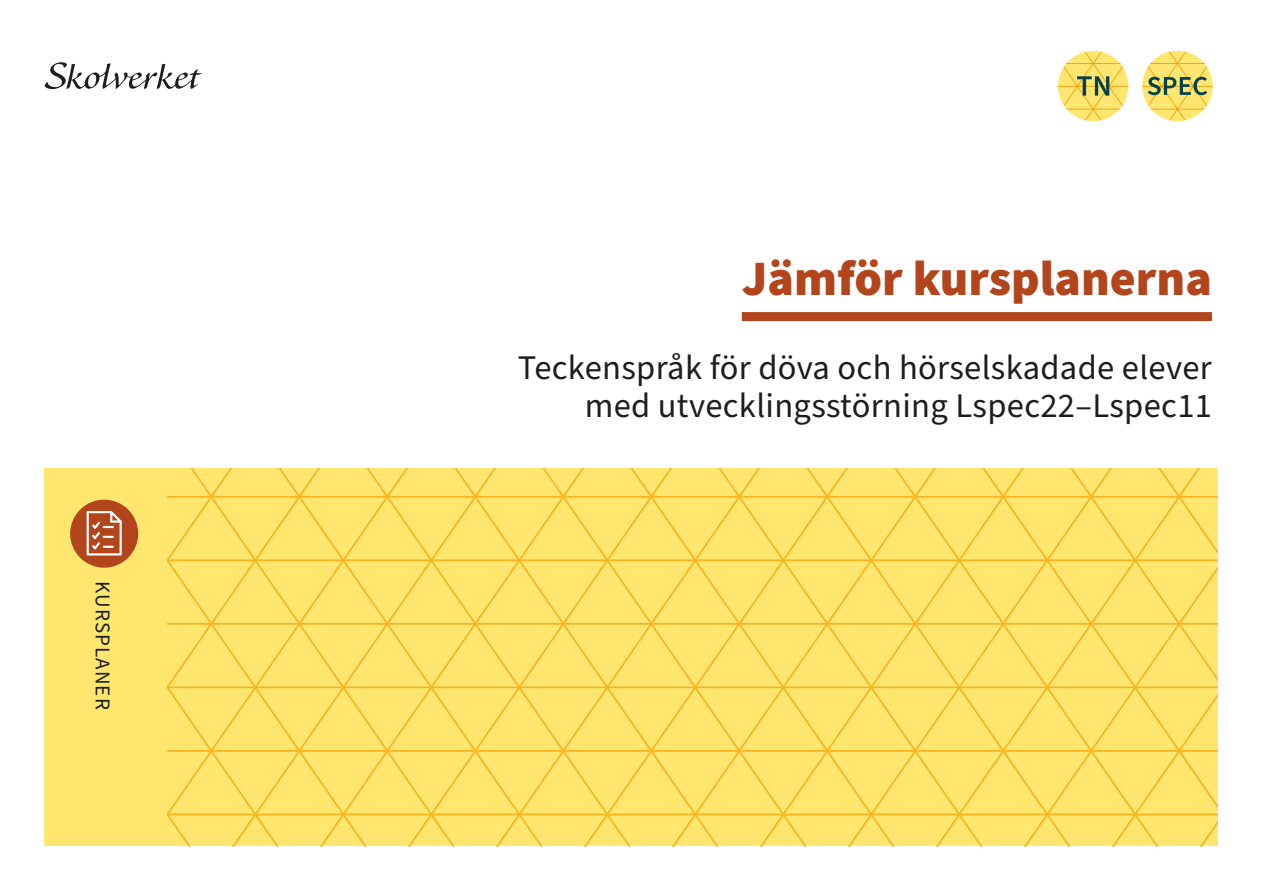
<style>
.page{position:relative;width:1263px;height:893px;background:#fff}
.page>*{position:absolute;margin:0;border:0;box-sizing:border-box;transform-origin:0 0}
.t1{font:900 49.5px "Source Sans Pro";color:#b2451c}
.t2{font:34.5px/37.5px "Source Sans Pro";letter-spacing:.01em;color:#1d1d1b;text-align:right}
.t3{font:21px "Source Sans Pro";letter-spacing:.05em;color:#1d1d1b}
</style>
<div class="page">
<div style="left:45px;top:468px;width:1173px;height:378px;background:#ffe66f"></div>
<svg style="left:167px;top:469px;width:1050px;height:377px"></svg>
<svg style="left:1142px;top:51px;width:71px;height:70px"></svg>
<svg style="left:45px;top:62px;width:157px;height:27px"></svg>
<div style="left:742px;top:312px;width:470px;height:9px;background:#b2451c"></div>
<div style="left:70px;top:500px;width:68px;height:68px;background:#b2451c;border-radius:50%"></div>
<svg style="left:87px;top:511px;width:35px;height:44px"></svg>
<svg style="left:1058px;top:51px;width:70px;height:70px"></svg>
<p class="t3" style="left:117px;top:581px;width:129px;rotate:90deg">KURSPLANER</p>
<h1 class="t1" style="left:742px;top:244px;width:472px">Jämför kursplanerna</h1>
<p class="t2" style="left:518px;top:350px;width:696px">Teckenspråk för döva och hörselskadade elever med utvecklingsstörning Lspec22–Lspec11</p>
</div>
